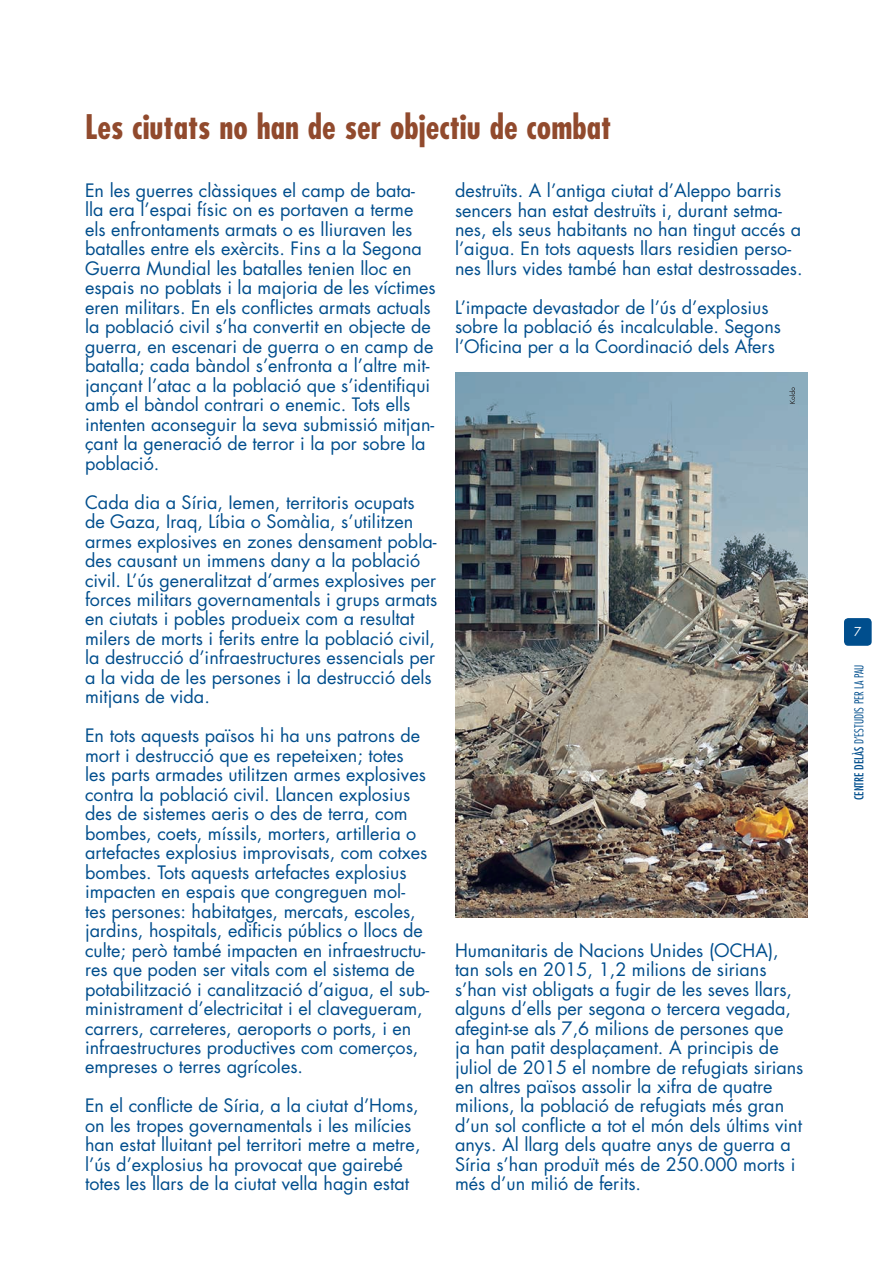
<style>
.page{position:relative;width:893px;height:1263px;background:#fff}
.page>*{position:absolute;margin:0;border:0;box-sizing:border-box;transform-origin:0 0}
.t1{font:700 condensed 33px "Futura";color:#914a2d}
.t2{font:18px/19.5px "Futura";color:#004e8d}
.t3{font:300 condensed 12px "Futura";color:#004e8d}
.t4{font:12px "Futura";color:#fff}
.s1{font-weight:400}
</style>
<div class="page">
<div style="left:844px;top:618px;width:28px;height:28px;background:#004e8d;border-radius:4px"></div>
<img style="left:455px;top:372px;width:353px;height:545px">
<svg style="left:789px;top:387px;width:6px;height:17px"></svg>
<h1 class="t1" style="left:85px;top:106px;width:528px">Les ciutats no han de ser objectiu de combat</h1>
<p class="t2" style="left:85px;top:181px;width:352px">En les guerres clàssiques el camp de bata&shy;lla era l’espai físic on es portaven a terme els enfrontaments armats o es lliuraven les batalles entre els exèrcits. Fins a la Segona Guerra Mundial les batalles tenien lloc en espais no poblats i la majoria de les víctimes eren militars. En els conflictes armats actuals la població civil s’ha convertit en objecte de guerra, en escenari de guerra o en camp de batalla; cada bàndol s’enfronta a l’altre mit&shy;jançant l’atac a la població que s’identifiqui amb el bàndol contrari o enemic. Tots ells intenten aconseguir la seva submissió mitjan&shy;çant la generació de terror i la por sobre la població.</p>
<p class="t2" style="left:85px;top:492px;width:354px">Cada dia a Síria, Iemen, territoris ocupats de Gaza, Iraq, Líbia o Somàlia, s’utilitzen armes explosives en zones densament pobla&shy;des causant un immens dany a la població civil. L’ús generalitzat d’armes explosives per forces militars governamentals i grups armats en ciutats i pobles produeix com a resultat milers de morts i ferits entre la població civil, la destrucció d’infraestructures essencials per a la vida de les persones i la destrucció dels mitjans de vida.</p>
<p class="t2" style="left:85px;top:726px;width:346px">En tots aquests països hi ha uns patrons de mort i destrucció que es repeteixen; totes<br>les parts armades utilitzen armes explosives contra la població civil. Llancen explosius des de sistemes aeris o des de terra, com bombes, coets, míssils, morters, artilleria o artefactes explosius improvisats, com cotxes bombes. Tots aquests artefactes explosius impacten en espais que congreguen mol&shy;tes persones: habitatges, mercats, escoles, jardins, hospitals, edificis públics o llocs de culte; però també impacten en infraestructu&shy;res que poden ser vitals com el sistema de potabilització i canalització d’aigua, el sub&shy;ministrament d’electricitat i el clavegueram, carrers, carreteres, aeroports o ports, i en infraestructures productives com comerços, empreses o terres agrícoles.</p>
<p class="t2" style="left:85px;top:1096px;width:337px">En el conflicte de Síria, a la ciutat d’Homs, on les tropes governamentals i les milícies han estat lluitant pel territori metre a metre, l’ús d’explosius ha provocat que gairebé totes les llars de la ciutat vella hagin estat</p>
<p class="t2" style="left:455px;top:181px;width:349px">destruïts. A l’antiga ciutat d’Aleppo barris sencers han estat destruïts i, durant setma&shy;nes, els seus habitants no han tingut accés a l’aigua. En tots aquests llars residien perso&shy;nes llurs vides també han estat destrossades.</p>
<p class="t2" style="left:455px;top:298px;width:328px">L’impacte devastador de l’ús d’explosius sobre la població és incalculable. Segons l’Oficina per a la Coordinació dels Afers</p>
<p class="t2" style="left:455px;top:940px;width:350px">Humanitaris de Nacions Unides (OCHA), tan sols en 2015, 1,2 milions de sirians s’han vist obligats a fugir de les seves llars, alguns d’ells per segona o tercera vegada, afegint-se als 7,6 milions de persones que<br>ja han patit desplaçament. A principis de juliol de 2015 el nombre de refugiats sirians en altres països assolir la xifra de quatre milions, la població de refugiats més gran d’un sol conflicte a tot el món dels últims vint anys. Al llarg dels quatre anys de guerra a Síria s’han produït més de 250.000 morts i més d’un milió de ferits.</p>
<p class="t4" style="left:854px;top:624px;width:9px">7</p>
<p class="t3" style="left:852px;top:800px;width:137px;rotate:-90deg"><span class="s1">CENTRE DELÀS</span> D’ESTUDIS PER LA PAU</p>
</div>
